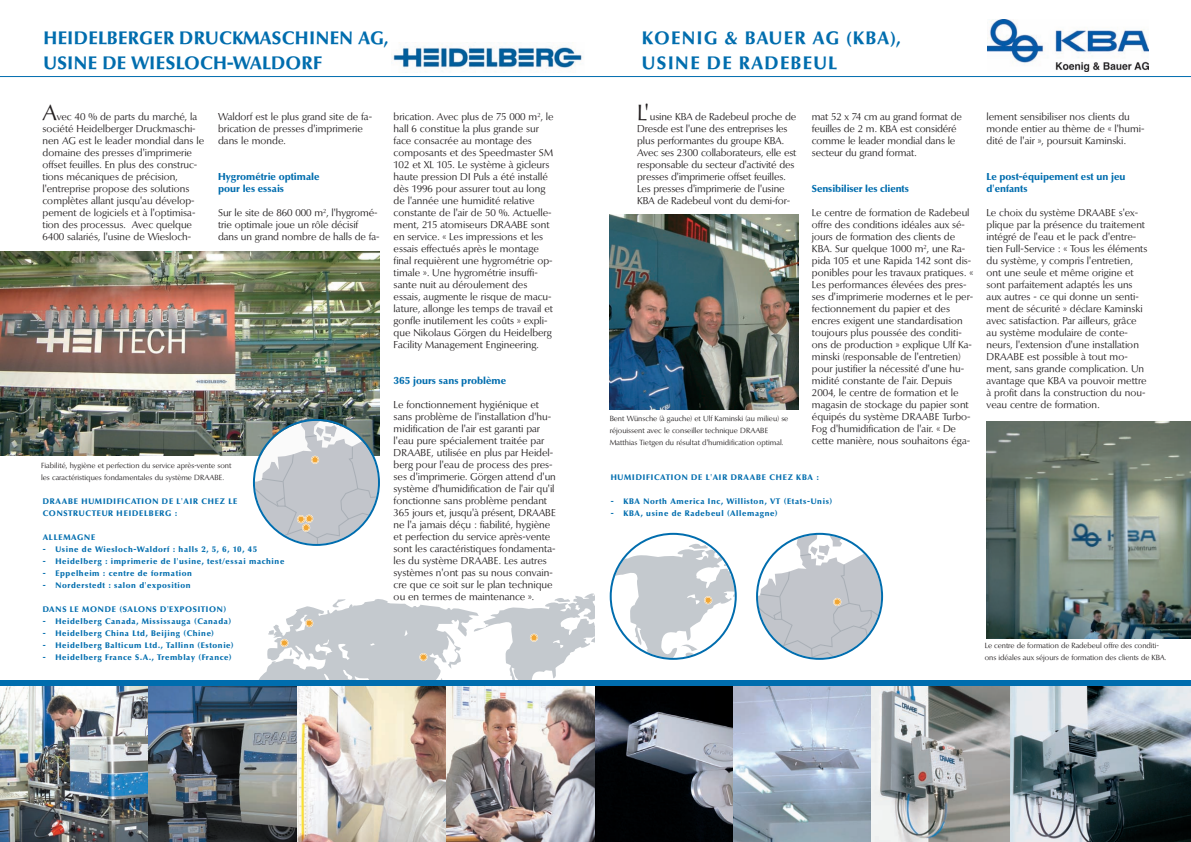
<style>
.page{position:relative;width:1191px;height:842px;background:#fff}
.page>*{position:absolute;margin:0;border:0;box-sizing:border-box;transform-origin:0 0}
.t1{font:700 18px/25px "Optima BQ";letter-spacing:.035em;color:#006dae}
.t2{font:700 18px/25px "Optima BQ";letter-spacing:.09em;color:#006dae}
.t3{font:10px/12px "Optima BQ";color:#231f20}
.t4{font:900 10px/12px "Optima BQ";color:#006dae}
.t5{font:900 8px "Optima BQ";letter-spacing:.075em;color:#006dae}
.t6{font:900 8px/12px "Optima BQ";letter-spacing:.095em;color:#006dae}
.t7{font:7.5px/12px "Optima BQ";color:#231f20}
.s1{font-size:22px}
</style>
<div class="page">
<hr style="left:0;top:76px;width:1191px;height:1px;background:#006dae">
<img style="left:609px;top:214px;width:189px;height:196px">
<img style="left:986px;top:421px;width:205px;height:218px">
<img style="left:987px;top:20px;width:161px;height:51px">
<img style="left:391px;top:42px;width:192px;height:31px">
<svg style="left:609px;top:533px;width:127px;height:127px"></svg>
<svg style="left:756px;top:533px;width:127px;height:127px"></svg>
<img style="left:0;top:686px;width:149px;height:156px">
<img style="left:149px;top:686px;width:149px;height:156px">
<svg style="left:298px;top:751px;width:148px;height:91px;background:#d2cac1"></svg>
<img style="left:446px;top:695px;width:149px;height:147px">
<svg style="left:595px;top:686px;width:138px;height:156px;background:#383b41"></svg>
<svg style="left:733px;top:686px;width:139px;height:156px;background:#a8b7c9"></svg>
<svg style="left:872px;top:686px;width:138px;height:156px;background:#a1a3a3"></svg>
<svg style="left:1010px;top:686px;width:181px;height:156px;background:#7a878d"></svg>
<div style="left:0;top:680px;width:1191px;height:6px;background:#006dae"></div>
<img style="left:0;top:252px;width:380px;height:203px">
<svg style="left:253px;top:419px;width:127px;height:127px"></svg>
<div style="left:303px;top:524px;width:6px;height:7px;border:1px solid #fff;border-radius:50%"></div>
<svg style="left:243px;top:593px;width:351px;height:158px"></svg>
<div style="left:531px;top:634px;width:6px;height:7px;border:1px solid #fff;border-radius:50%"></div>
<h1 class="t1" style="left:43px;top:26px;width:346px">HEIDELBERGER DRUCKMASCHINEN AG,<br>USINE DE WIESLOCH-WALDORF</h1>
<h1 class="t2" style="left:642px;top:26px;width:260px">KOENIG &amp; BAUER AG (KBA),<br>USINE DE RADEBEUL</h1>
<p class="t3" style="left:43px;top:111px;width:163px"><span class="s1">A</span>vec 40 % de parts du marché, la société Heidelberger Druckmaschi&shy;nen AG est le leader mondial dans le domaine des presses d'imprimerie offset feuilles. En plus des construc&shy;tions mécaniques de précision, l'entreprise propose des solutions complètes allant jusqu'au dévelop&shy;pement de logiciels et à l'optimisa&shy;tion des processus. Avec quelque 6400 salariés, l'usine de Wiesloch-</p>
<p class="t3" style="left:218px;top:111px;width:155px">Waldorf est le plus grand site de fa&shy;brication de presses d'imprimerie dans le monde.</p>
<p class="t4" style="left:218px;top:171px;width:103px">Hygrométrie optimale pour les essais</p>
<p class="t3" style="left:218px;top:207px;width:163px">Sur le site de 860 000 m<sup>2</sup>, l'hygromé&shy;trie optimale joue un rôle décisif dans un grand nombre de halls de fa-</p>
<p class="t7" style="left:41px;top:460px;width:192px">Fiabilité, hygiène et perfection du service après-vente sont les caractéristiques fondamentales du système DRAABE.</p>
<p class="t6" style="left:43px;top:495px;width:196px">DRAABE HUMIDIFICATION DE L'AIR CHEZ LE<br>CONSTRUCTEUR HEIDELBERG :</p>
<p class="t6" style="left:43px;top:531px;width:54px">ALLEMAGNE</p>
<p class="t5" style="left:43px;top:545px;width:216px">- Usine de Wiesloch-Waldorf : halls 2, 5, 6, 10, 45</p>
<p class="t5" style="left:43px;top:557px;width:243px">- Heidelberg : imprimerie de l'usine, test/essai machine</p>
<p class="t5" style="left:43px;top:569px;width:151px">- Eppelheim : centre de formation</p>
<p class="t5" style="left:43px;top:581px;width:150px">- Norderstedt : salon d'exposition</p>
<p class="t6" style="left:43px;top:603px;width:185px">DANS LE MONDE (SALONS D'EXPOSITION)</p>
<p class="t5" style="left:43px;top:617px;width:190px">- Heidelberg Canada, Mississauga (Canada)</p>
<p class="t5" style="left:43px;top:629px;width:173px">- Heidelberg China Ltd, Beijing (Chine)</p>
<p class="t5" style="left:43px;top:641px;width:192px">- Heidelberg Balticum Ltd., Tallinn (Estonie)</p>
<p class="t5" style="left:43px;top:653px;width:190px">- Heidelberg France S.A., Tremblay (France)</p>
<p class="t3" style="left:394px;top:111px;width:161px">brication. Avec plus de 75 000 m<sup>2</sup>, le hall 6 constitue la plus grande sur face consacrée au montage des composants et des Speedmaster SM 102 et XL 105. Le système à gicleurs haute pression DI Puls a été installé dès 1996 pour assurer tout au long de l'année une humidité relative constante de l'air de 50 %. Actuelle&shy;ment, 215 atomiseurs DRAABE sont en service. « Les impressions et les essais effectués après le montage final requièrent une hygrométrie op&shy;timale ». Une hygrométrie insuffi&shy;sante nuit au déroulement des essais, augmente le risque de macu&shy;lature, allonge les temps de travail et gonfle inutilement les coûts » expli&shy;que Nikolaus Görgen du Heidelberg Facility Management Engineering.</p>
<p class="t4" style="left:394px;top:375px;width:114px">365 jours sans problème</p>
<p class="t3" style="left:394px;top:399px;width:164px">Le fonctionnement hygiénique et sans problème de l'installation d'hu&shy;midification de l'air est garanti par l'eau pure spécialement traitée par DRAABE, utilisée en plus par Heidel&shy;berg pour l'eau de process des pres&shy;ses d'imprimerie. Görgen attend d'un système d'humidification de l'air qu'il fonctionne sans problème pendant 365 jours et, jusqu'à présent, DRAABE ne l'a jamais déçu : fiabilité, hygiène et perfection du service après-vente sont les caractéristiques fondamenta&shy;les du système DRAABE. Les autres systèmes n'ont pas su nous convain&shy;cre que ce soit sur le plan technique ou en termes de maintenance ».</p>
<p class="t3" style="left:637px;top:111px;width:160px"><span class="s1">L'</span>usine KBA de Radebeul proche de Dresde est l'une des entreprises les plus performantes du groupe KBA.<br>Avec ses 2300 collaborateurs, elle est responsable du secteur d'activité des presses d'imprimerie offset feuilles.<br>Les presses d'imprimerie de l'usine KBA de Radebeul vont du demi-for-</p>
<p class="t3" style="left:812px;top:111px;width:151px">mat 52 x 74 cm au grand format de feuilles de 2 m. KBA est considéré comme le leader mondial dans le secteur du grand format.</p>
<p class="t4" style="left:812px;top:183px;width:99px">Sensibiliser les clients</p>
<p class="t3" style="left:812px;top:207px;width:163px">Le centre de formation de Radebeul offre des conditions idéales aux sé&shy;jours de formation des clients de KBA. Sur quelque 1000 m<sup>2</sup>, une Ra&shy;pida 105 et une Rapida 142 sont dis&shy;ponibles pour les travaux pratiques. « Les performances élevées des pres&shy;ses d'imprimerie modernes et le per&shy;fectionnement du papier et des encres exigent une standardisation toujours plus poussée des conditi&shy;ons de production » explique Ulf Ka&shy;minski (responsable de l'entretien) pour justifier la nécessité d'une hu&shy;midité constante de l'air. Depuis 2004, le centre de formation et le magasin de stockage du papier sont équipés du système DRAABE Turbo-Fog d'humidification de l'air. « De cette manière, nous souhaitons éga-</p>
<p class="t7" style="left:609px;top:413px;width:180px">Bent Wünsche (à gauche) et Ulf Kaminski (au milieu) se réjouissent avec le conseiller technique DRAABE<br>Matthias Tietgen du résultat d'humidification optimal.</p>
<p class="t6" style="left:610px;top:471px;width:209px">HUMIDIFICATION DE L'AIR DRAABE CHEZ KBA :</p>
<p class="t5" style="left:610px;top:497px;width:223px">- KBA North America Inc, Williston, VT (Etats-Unis)</p>
<p class="t5" style="left:610px;top:509px;width:168px">- KBA, usine de Radebeul (Allemagne)</p>
<p class="t3" style="left:986px;top:111px;width:159px">lement sensibiliser nos clients du monde entier au thème de « l'humi&shy;dité de l'air », poursuit Kaminski.</p>
<p class="t4" style="left:986px;top:171px;width:140px">Le post-équipement est un jeu d'enfants</p>
<p class="t3" style="left:986px;top:207px;width:162px">Le choix du système DRAABE s'ex&shy;plique par la présence du traitement intégré de l'eau et le pack d'entre&shy;tien Full-Service : « Tous les éléments du système, y compris l'entretien, ont une seule et même origine et sont parfaitement adaptés les uns aux autres - ce qui donne un senti&shy;ment de sécurité » déclare Kaminski avec satisfaction. Par ailleurs, grâce au système modulaire de conte&shy;neurs, l'extension d'une installation DRAABE est possible à tout mo&shy;ment, sans grande complication. Un avantage que KBA va pouvoir mettre à profit dans la construction du nou&shy;veau centre de formation.</p>
<p class="t7" style="left:984px;top:640px;width:183px">Le centre de formation de Radebeul offre des conditi&shy;ons idéales aux séjours de formation des clients de KBA.</p>
</div>
